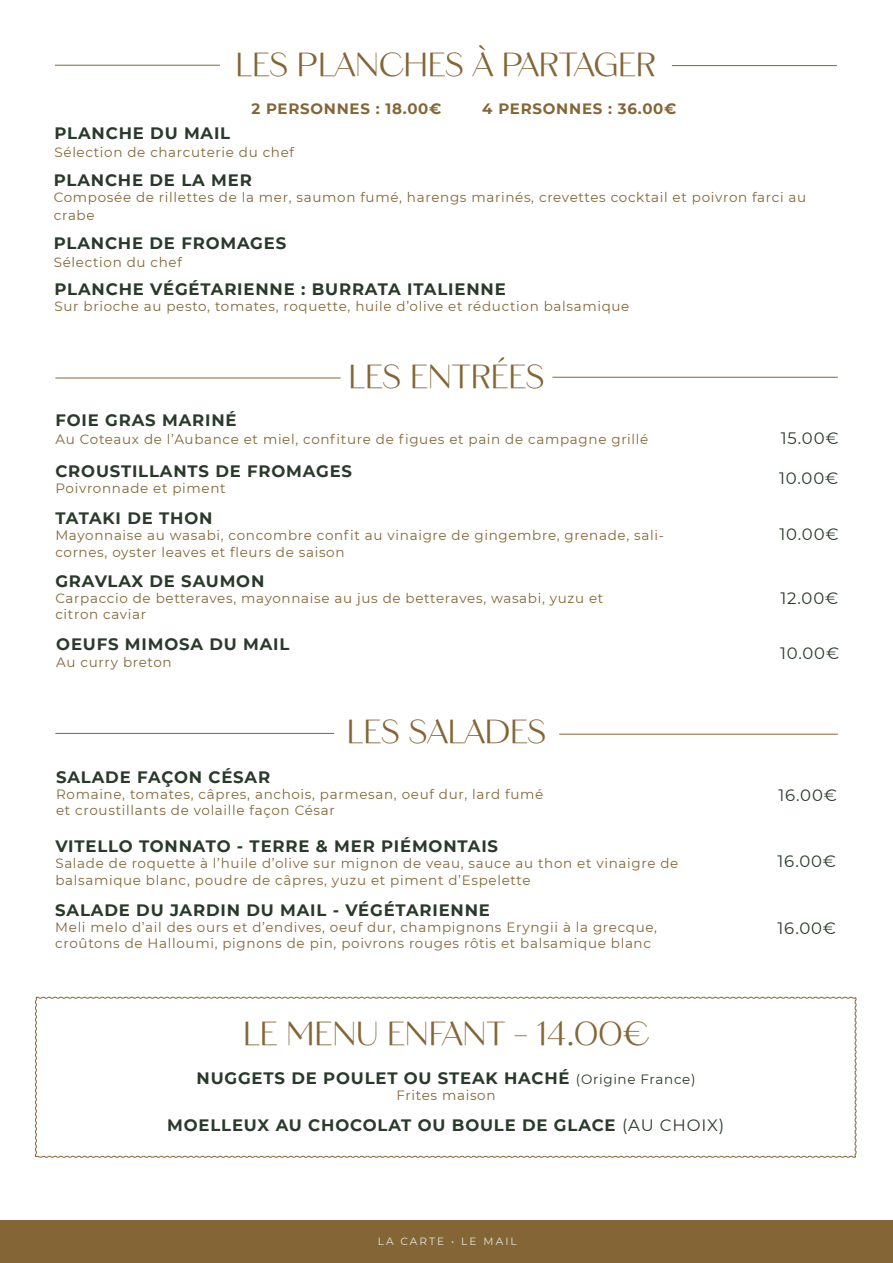
<style>
.page{position:relative;width:893px;height:1263px;background:#fff}
.page>*{position:absolute;margin:0;border:0;box-sizing:border-box;transform-origin:0 0}
.t1{font:33px "Erotique Text";color:#846636}
.t2{font:700 16.5px "Montserrat";letter-spacing:.05em;color:#293a2a}
.t3{font:700 16.5px "Montserrat";letter-spacing:.05em;color:#2a3b2b}
.t4{font:16.5px "Montserrat";letter-spacing:.05em;color:#293a2a}
.t5{font:16.5px "Montserrat";letter-spacing:.05em;color:#2a3b2b}
.t6{font:700 15px "Montserrat";letter-spacing:.05em;color:#846636}
.t7{font:13.5px/16.2px "Montserrat";letter-spacing:.05em;color:#846636}
.t8{font:10.5px "Montserrat";letter-spacing:.2em;color:#e5e4e1}
.s1{font-weight:400;font-size:13.5px}
.s2{font-weight:400}
</style>
<div class="page">
<div style="left:0;top:1220px;width:893px;height:43px;background:#846636"></div>
<hr style="left:672px;top:65px;width:165px;height:1px;background:#846636">
<hr style="left:55px;top:65px;width:165px;height:1px;background:#846636">
<hr style="left:55px;top:378px;width:286px;height:1px;background:#846636">
<hr style="left:552px;top:377px;width:286px;height:1px;background:#846636">
<hr style="left:55px;top:733px;width:279px;height:1px;background:#846636">
<hr style="left:559px;top:734px;width:279px;height:1px;background:#846636">
<svg style="left:35px;top:996px;width:822px;height:162px"></svg>
<h1 class="t1" style="left:235px;top:45px;width:422px">LES PLANCHES À PARTAGER</h1>
<p class="t6" style="left:251px;top:99px;width:192px">2 PERSONNES : 18.00€</p>
<p class="t6" style="left:482px;top:99px;width:196px">4 PERSONNES : 36.00€</p>
<p class="t2" style="left:55px;top:123px;width:177px">PLANCHE DU MAIL</p>
<p class="t7" style="left:55px;top:144px;width:241px">Sélection de charcuterie du chef</p>
<p class="t2" style="left:54px;top:170px;width:200px">PLANCHE DE LA MER</p>
<p class="t7" style="left:54px;top:188px;width:754px;line-height:18px">Composée de rillettes de la mer, saumon fumé, harengs marinés, crevettes cocktail et poivron farci au crabe</p>
<p class="t2" style="left:54px;top:233px;width:234px">PLANCHE DE FROMAGES</p>
<p class="t7" style="left:54px;top:254px;width:130px">Sélection du chef</p>
<p class="t2" style="left:55px;top:279px;width:453px">PLANCHE VÉGÉTARIENNE : BURRATA ITALIENNE</p>
<p class="t7" style="left:55px;top:298px;width:576px">Sur brioche au pesto, tomates, roquette, huile d’olive et réduction balsamique</p>
<h1 class="t1" style="left:348px;top:356px;width:198px">LES ENTRÉES</h1>
<p class="t3" style="left:56px;top:410px;width:182px">FOIE GRAS MARINÉ</p>
<p class="t7" style="left:56px;top:431px;width:594px">Au Coteaux de l’Aubance et miel, confiture de figues et pain de campagne grillé</p>
<p class="t2" style="left:55px;top:461px;width:298px">CROUSTILLANTS DE FROMAGES</p>
<p class="t7" style="left:55px;top:480px;width:172px">Poivronnade et piment</p>
<p class="t3" style="left:55px;top:508px;width:159px">TATAKI DE THON</p>
<p class="t7" style="left:55px;top:527px;width:610px">Mayonnaise au wasabi, concombre confit au vinaigre de gingembre, grenade, sali&shy;cornes, oyster leaves et fleurs de saison</p>
<p class="t2" style="left:55px;top:571px;width:210px">GRAVLAX DE SAUMON</p>
<p class="t7" style="left:55px;top:590px;width:550px">Carpaccio de betteraves, mayonnaise au jus de betteraves, wasabi, yuzu et citron caviar</p>
<p class="t3" style="left:56px;top:634px;width:235px">OEUFS MIMOSA DU MAIL</p>
<p class="t7" style="left:56px;top:653px;width:117px">Au curry breton</p>
<h1 class="t1" style="left:347px;top:712px;width:201px">LES SALADES</h1>
<p class="t2" style="left:56px;top:766px;width:216px">SALADE FAÇON CÉSAR</p>
<p class="t7" style="left:56px;top:786px;width:489px">Romaine, tomates, câpres, anchois, parmesan, oeuf dur, lard fumé et croustillants de volaille façon César</p>
<p class="t2" style="left:55px;top:836px;width:444px">VITELLO TONNATO - TERRE &amp; MER PIÉMONTAIS</p>
<p class="t7" style="left:55px;top:855px;width:624px">Salade de roquette à l’huile d’olive sur mignon de veau, sauce au thon et vinaigre de balsamique blanc, poudre de câpres, yuzu et piment d’Espelette</p>
<p class="t2" style="left:55px;top:900px;width:436px">SALADE DU JARDIN DU MAIL - VÉGÉTARIENNE</p>
<p class="t7" style="left:55px;top:919px;width:603px">Meli melo d’ail des ours et d’endives, oeuf dur, champignons Eryngii à la grecque, croûtons de Halloumi, pignons de pin, poivrons rouges rôtis et balsamique blanc</p>
<h1 class="t1" style="left:243px;top:1014px;width:407px">LE MENU ENFANT - 14.00€</h1>
<p class="t2" style="left:197px;top:1068px;width:500px">NUGGETS DE POULET OU STEAK HACHÉ <span class="s1">(Origine France)</span></p>
<p class="t7" style="left:396px;top:1087px;width:101px">Frites maison</p>
<p class="t3" style="left:167px;top:1115px;width:558px">MOELLEUX AU CHOCOLAT OU BOULE DE GLACE <span class="s2">(AU CHOIX)</span></p>
<p class="t8" style="left:378px;top:1235px;width:141px">LA CARTE • LE MAIL</p>
<p class="t5" style="left:781px;top:428px;width:59px">15.00€</p>
<p class="t4" style="left:779px;top:468px;width:61px">10.00€</p>
<p class="t5" style="left:779px;top:524px;width:61px">10.00€</p>
<p class="t4" style="left:780px;top:588px;width:60px">12.00€</p>
<p class="t5" style="left:780px;top:643px;width:61px">10.00€</p>
<p class="t4" style="left:778px;top:785px;width:60px">16.00€</p>
<p class="t4" style="left:777px;top:851px;width:60px">16.00€</p>
<p class="t4" style="left:777px;top:918px;width:60px">16.00€</p>
</div>
